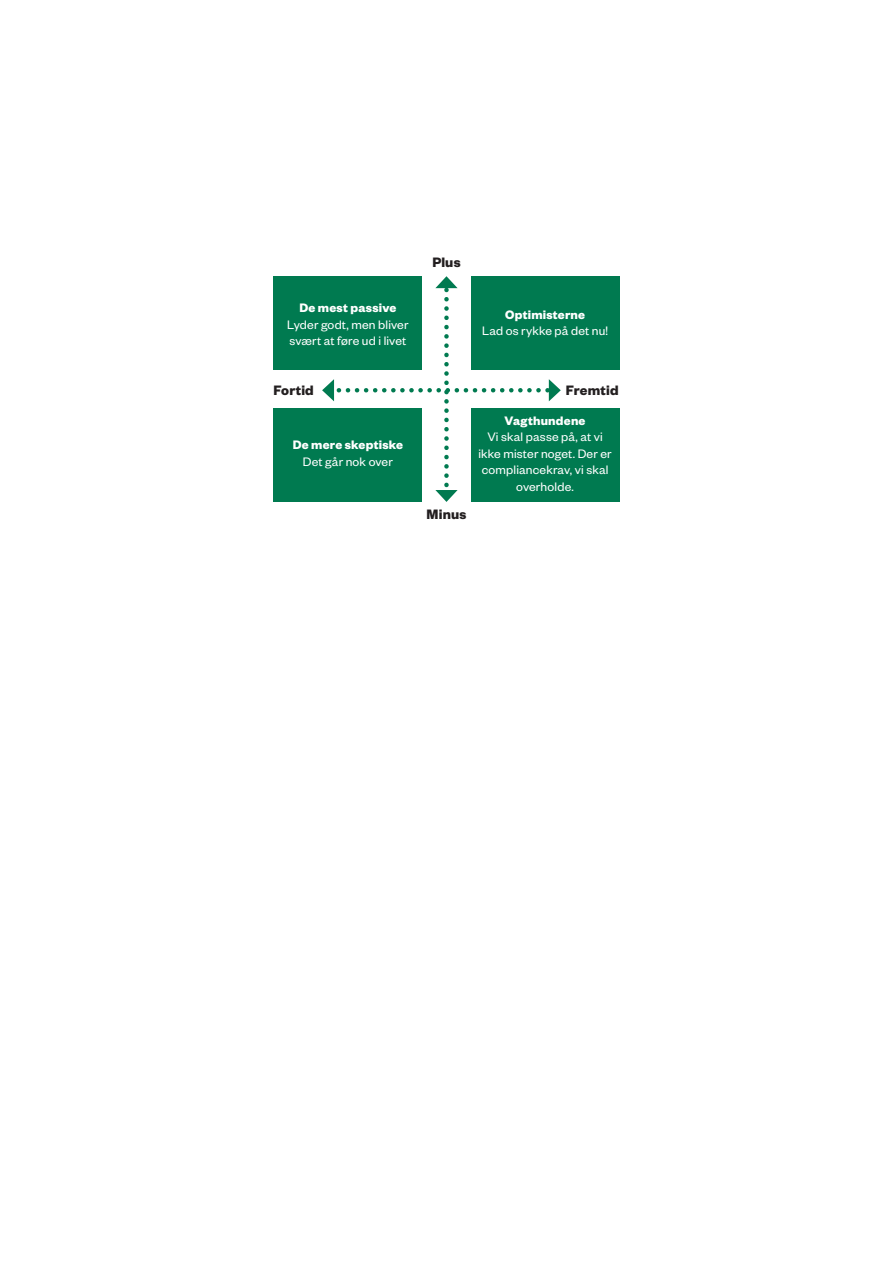
<style>
.page{position:relative;width:893px;height:1263px;background:#fff}
.page>*{position:absolute;margin:0;border:0;box-sizing:border-box;transform-origin:0 0}
.figurrubrik{font:700 15px "Founders Grotesk";letter-spacing:.015em;color:#231f20}
.figurbrød{font:13.5px/16.5px "Founders Grotesk";letter-spacing:.015em;color:#fff}
.figurbrød-2{font:700 13.5px "Founders Grotesk";letter-spacing:.015em;color:#fff}
</style>
<div class="page">
<svg style="left:322px;top:276px;width:239px;height:226px"></svg>
<div style="left:273px;top:408px;width:149px;height:94px;background:#007a50"></div>
<div style="left:471px;top:276px;width:148px;height:94px;background:#007a50"></div>
<div style="left:273px;top:276px;width:149px;height:94px;background:#007a50"></div>
<div style="left:471px;top:408px;width:148px;height:94px;background:#007a50"></div>
<p class="figurbrød-2" style="left:299px;top:299px;width:98px">De mest passive</p>
<p class="figurbrød" style="left:287px;top:316px;width:123px">Lyder godt, men bliver svært at føre ud i livet</p>
<p class="figurrubrik" style="left:432px;top:253px;width:30px">Plus</p>
<p class="figurbrød-2" style="left:505px;top:306px;width:82px">Optimisterne</p>
<p class="figurbrød" style="left:482px;top:322px;width:128px">Lad os rykke på det nu!</p>
<p class="figurrubrik" style="left:273px;top:381px;width:42px">Fortid</p>
<p class="figurrubrik" style="left:566px;top:381px;width:54px">Fremtid</p>
<p class="figurbrød-2" style="left:293px;top:436px;width:112px">De mere skeptiske</p>
<p class="figurbrød" style="left:303px;top:453px;width:91px">Det går nok over</p>
<p class="figurrubrik" style="left:426px;top:505px;width:41px">Minus</p>
<p class="figurbrød-2" style="left:505px;top:412px;width:82px">Vagthundene</p>
<p class="figurbrød" style="left:478px;top:428px;width:135px;text-align:center">Vi skal passe på, at vi ikke mister noget. Der er compliancekrav, vi skal overholde.</p>
</div>
